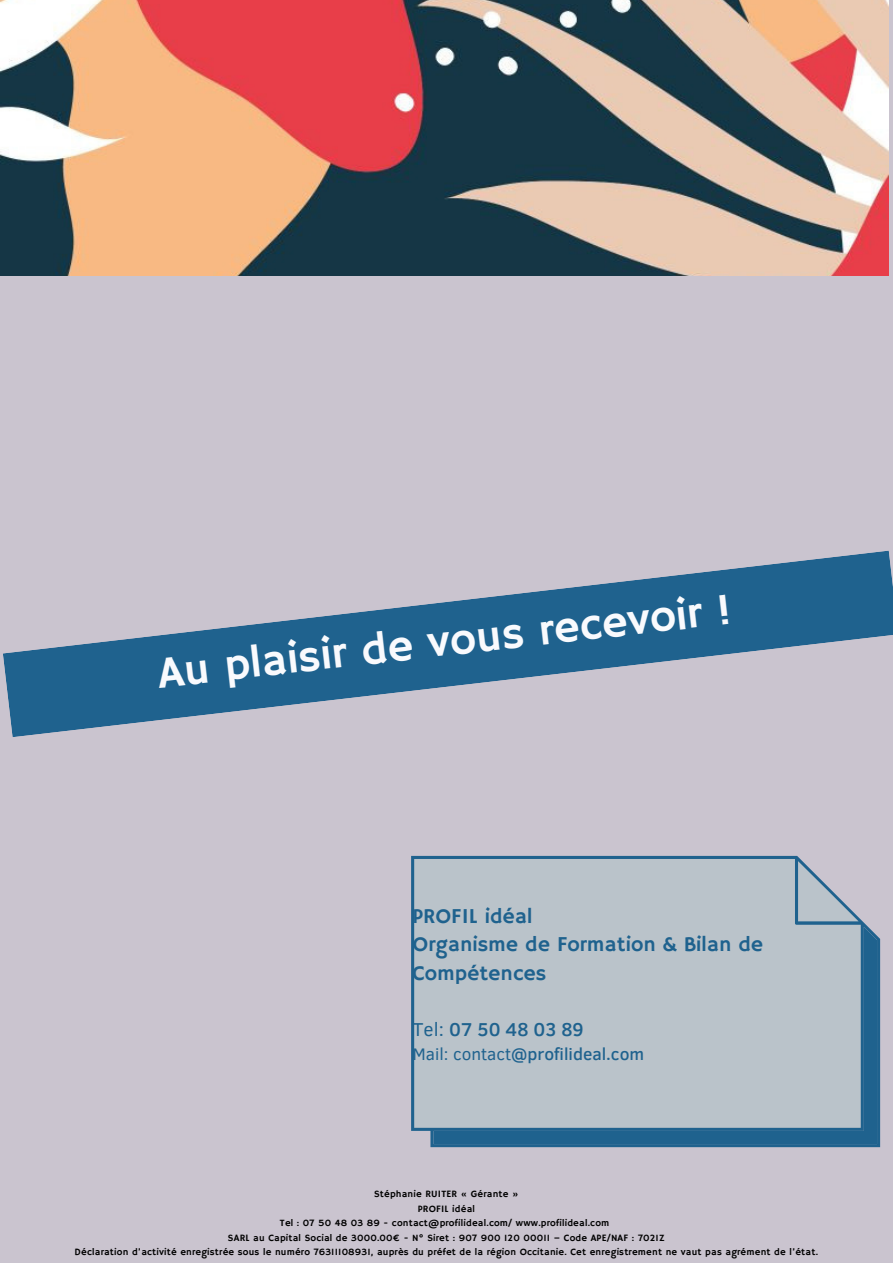
<style>
.page{position:relative;width:893px;height:1264px;background:#fff}
.page>*{position:absolute;margin:0;border:0;box-sizing:border-box;transform-origin:0 0}
.t1{font:44.55px "Hammersmith One";color:#f9fafd}
.t2{font:21.15px/28.7px "Hammersmith One";color:#1f628e}
.t3{font:500 19.05px "Clear Sans";color:#1f628e}
.t4{font:500 17.1px "Clear Sans";color:#1f628e}
.t5{font:9.75px/14.5px "Hammersmith One";letter-spacing:.02em;color:#000;text-align:center}
.s1{font-weight:400}
</style>
<div class="page">
<div style="left:0;top:0;width:892px;height:1262px;background:#cac4cf"></div>
<svg style="left:3px;top:550px;width:889px;height:187px"></svg>
<svg style="left:411px;top:855px;width:469px;height:292px;fill:#bac3ca"></svg>
<img style="left:0;top:0;width:888px;height:275px">
<h1 class="t1" style="left:155px;top:645px;width:578px;rotate:-6deg">Au plaisir de vous recevoir !</h1>
<h2 class="t2" style="left:412px;top:902px;width:352px">PROFIL idéal<br>Organisme de Formation &amp; Bilan de<br>Compétences</h2>
<h3 class="t3" style="left:412px;top:1015px;width:173px"><span class="s1">Tel:</span> 07 50 48 03 89</h3>
<h3 class="t4" style="left:412px;top:1041px;width:233px"><span class="s1">Mail: contact</span>@profilideal.com</h3>
<p class="t5" style="left:75px;top:1187px;width:745px">Stéphanie RUITER « Gérante »<br>PROFIL idéal<br>Tel : 07 50 48 03 89 - contact@profilideal.com/ www.profilideal.com<br>SARL au Capital Social de 3000.00€ - N° Siret : 907 900 120 00011 – Code APE/NAF : 7021Z<br>Déclaration d’activité enregistrée sous le numéro 76311108931, auprès du préfet de la région Occitanie. Cet enregistrement ne vaut pas agrément de l’état.</p>
</div>
